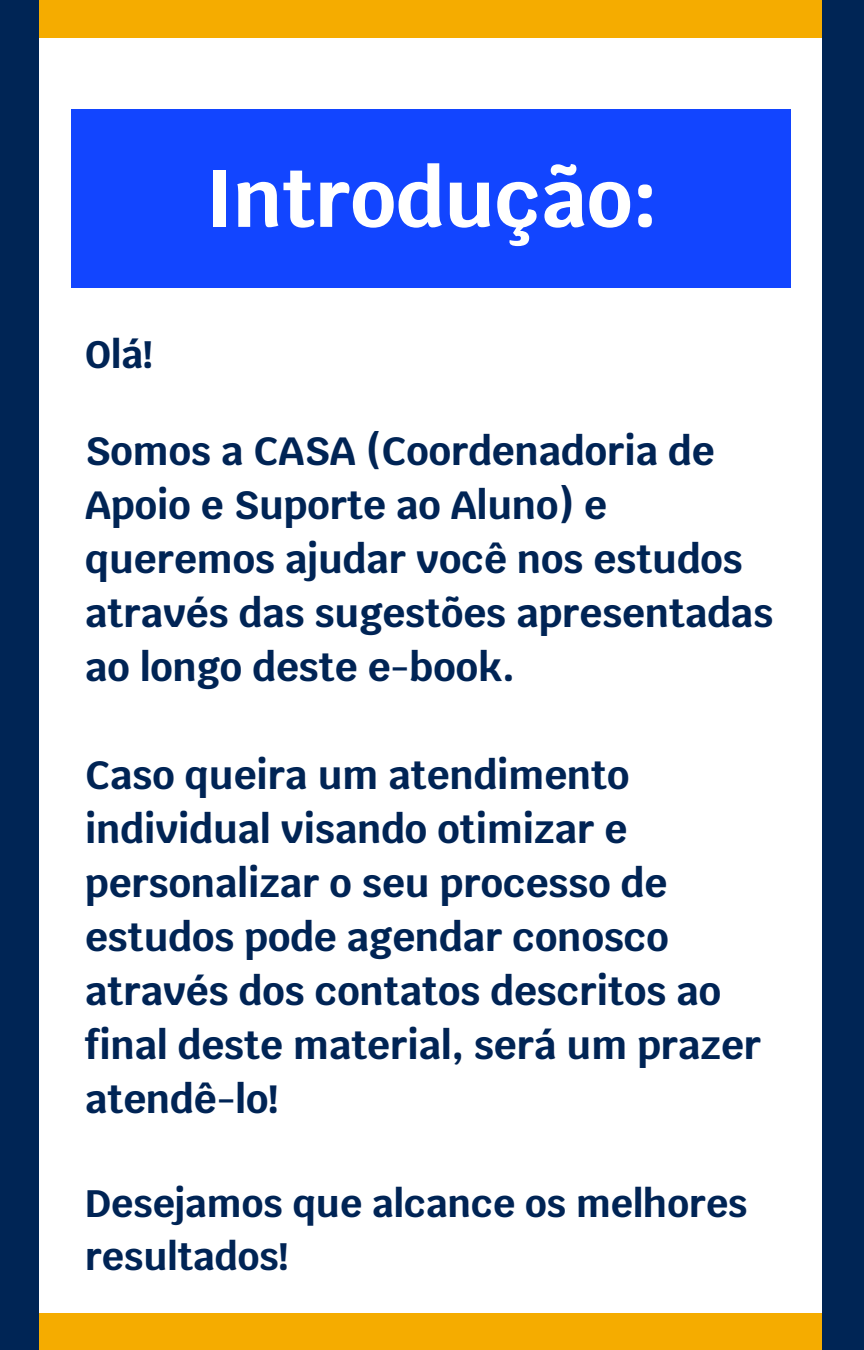
<style>
.page{position:relative;width:864px;height:1350px;background:#fff}
.page>*{position:absolute;margin:0;border:0;box-sizing:border-box;transform-origin:0 0}
.t1{font:700 80.33px "Krub";color:#fff}
.t2{font:700 39.38px/54px "Krub";color:#002455}
.t3{font:700 38.25px/52.2px "Krub";color:#002455}
</style>
<div class="page">
<div style="left:0;top:0;width:864px;height:37px;background:#f5ac00"></div>
<div style="left:0;top:1313px;width:864px;height:37px;background:#f5ac00"></div>
<div style="left:0;top:0;width:39px;height:1350px;background:#002555"></div>
<div style="left:822px;top:0;width:42px;height:1350px;background:#002555"></div>
<div style="left:71px;top:110px;width:720px;height:178px;background:#1245ff"></div>
<p class="t3" style="left:85px;top:329px;width:69px">Olá!</p>
<h1 class="t1" style="left:205px;top:146px;width:455px">Introdução:</h1>
<p class="t2" style="left:85px;top:424px;width:690px">Somos a CASA (Coordenadoria de<br>Apoio e Suporte ao Aluno) e queremos ajudar você nos estudos através das sugestões apresentadas ao longo deste e-book.</p>
<p class="t2" style="left:85px;top:748px;width:678px">Caso queira um atendimento individual visando otimizar e personalizar o seu processo de estudos pode agendar conosco através dos contatos descritos ao final deste material, será um prazer atendê-lo!</p>
<p class="t3" style="left:85px;top:1177px;width:664px">Desejamos que alcance os melhores resultados!</p>
</div>
